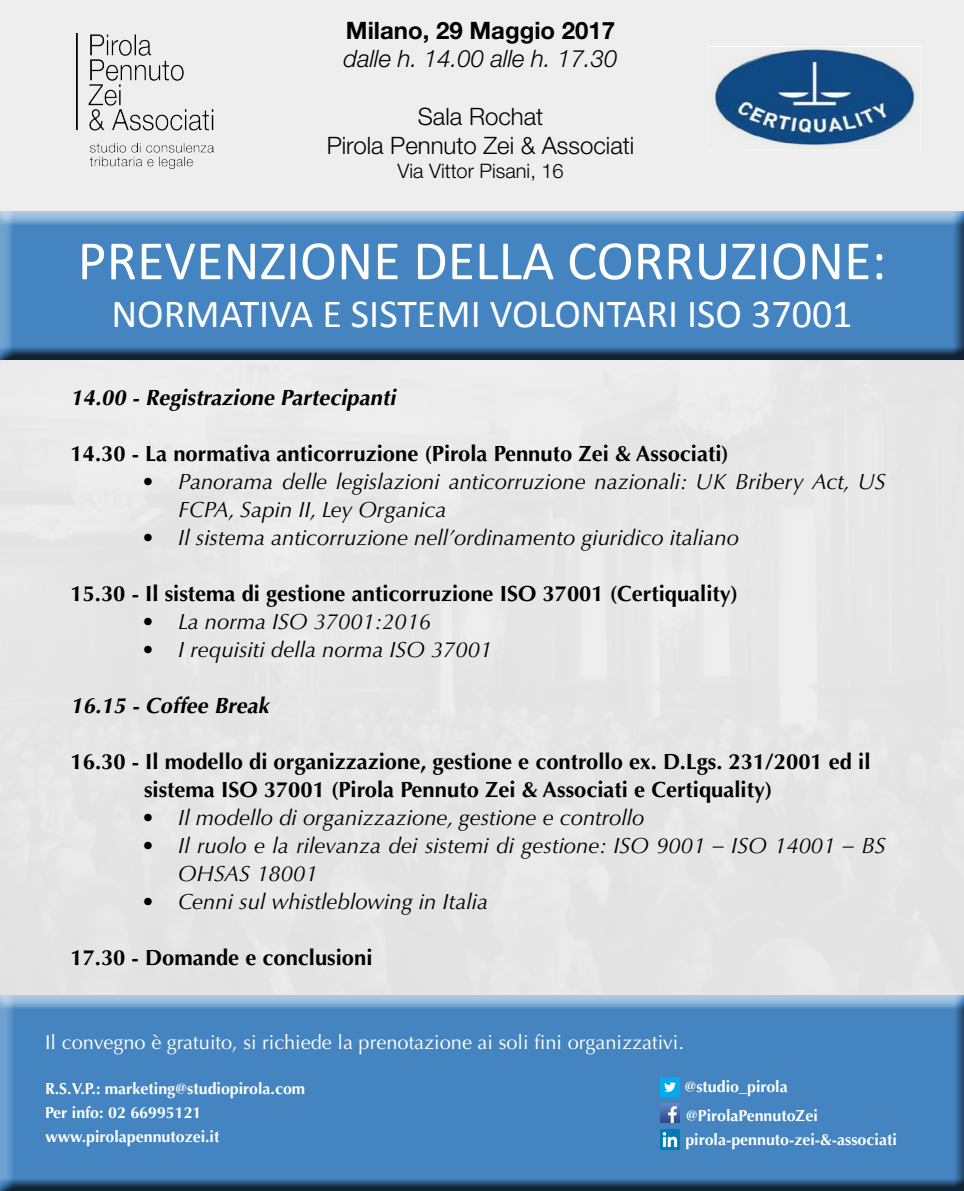
<style>
.page{position:relative;width:964px;height:1191px;background:#fff}
.page>*{position:absolute;margin:0;border:0;box-sizing:border-box;transform-origin:0 0}
.t1{font:56px "Calibri";color:#fff}
.t2{font:40px "Calibri";color:#fff}
.t3{font:300 24px/28.8px "Helvetica Neue LT Std";color:#000;text-align:center}
.t4{font:italic 300 24px "Helvetica Neue LT Std";color:#000}
.t5{font:700 24px "Helvetica Neue LT Std";color:#000}
.t6{font:italic 22px/28px "Optima LT Std";color:#000}
.t7{font:700 22px/28px "Optima LT Std";color:#000}
.t8{font:italic 700 22px "Optima LT Std";color:#000}
.t9{font:20px "Optima LT Std";color:#fff}
.t10{font:300 20px "Helvetica Neue LT Std";color:#000}
.t11{font:700 16px/24.2px "Optima LT Std";color:#fff}
</style>
<div class="page">
<div style="left:0;top:0;width:964px;height:224px;background:#eee"></div>
<div style="left:0;top:353px;width:964px;height:673px;background:#e6e6e6"></div>
<div style="left:0;top:203px;width:964px;height:160px;background:#000;opacity:.75"></div>
<div style="left:0;top:985px;width:964px;height:206px;background:#000;opacity:.75"></div>
<img style="left:77px;top:34px;width:136px;height:134px">
<img style="left:660px;top:1077px;width:19px;height:19px">
<img style="left:660px;top:1129px;width:19px;height:20px">
<img style="left:660px;top:1103px;width:19px;height:20px">
<svg style="left:712px;top:49px;width:203px;height:97px"></svg>
<p class="t5" style="left:346px;top:15px;width:271px">Milano, 29 Maggio 2017</p>
<p class="t4" style="left:343px;top:45px;width:275px">dalle h. 14.00 alle h. 17.30</p>
<p class="t3" style="left:327px;top:102px;width:309px">Sala Rochat<br>Pirola Pennuto Zei &amp; Associati</p>
<p class="t10" style="left:397px;top:158px;width:168px">Via Vittor Pisani, 16</p>
<h1 class="t1" style="left:78px;top:225px;width:810px">PREVENZIONE DELLA CORRUZIONE:</h1>
<h2 class="t2" style="left:111px;top:289px;width:742px">NORMATIVA E SISTEMI VOLONTARI ISO 37001</h2>
<p class="t8" style="left:71px;top:384px;width:331px">14.00 - Registrazione Partecipanti</p>
<p class="t7" style="left:71px;top:440px;width:660px">14.30 - La normativa anticorruzione (Pirola Pennuto Zei &amp; Associati)</p>
<p class="t6" style="left:178px;top:467px;width:709px;text-indent:-36px">• Panorama delle legislazioni anticorruzione nazionali: UK Bribery Act, US<br>FCPA, Sapin II, Ley Organica</p>
<p class="t6" style="left:142px;top:524px;width:598px">• Il sistema anticorruzione nell’ordinamento giuridico italiano</p>
<p class="t7" style="left:70px;top:580px;width:669px">15.30 - Il sistema di gestione anticorruzione ISO 37001 (Certiquality)</p>
<p class="t6" style="left:142px;top:608px;width:290px">• La norma ISO 37001:2016</p>
<p class="t6" style="left:142px;top:636px;width:351px">• I requisiti della norma ISO 37001</p>
<p class="t8" style="left:71px;top:692px;width:204px">16.15 - Coffee Break</p>
<p class="t7" style="left:144px;top:748px;width:728px;text-indent:-73px">16.30 - Il modello di organizzazione, gestione e controllo ex. D.Lgs. 231/2001 ed il sistema ISO 37001 (Pirola Pennuto Zei &amp; Associati e Certiquality)</p>
<p class="t6" style="left:142px;top:803px;width:503px">• Il modello di organizzazione, gestione e controllo</p>
<p class="t6" style="left:178px;top:832px;width:709px;text-indent:-36px">• Il ruolo e la rilevanza dei sistemi di gestione: ISO 9001 – ISO 14001 – BS<br>OHSAS 18001</p>
<p class="t6" style="left:142px;top:888px;width:347px">• Cenni sul whistleblowing in Italia</p>
<p class="t7" style="left:70px;top:944px;width:304px">17.30 - Domande e conclusioni</p>
<p class="t9" style="left:45px;top:1030px;width:640px">Il convegno è gratuito, si richiede la prenotazione ai soli fini organizzativi.</p>
<p class="t11" style="left:45px;top:1076px;width:262px">R.S.V.P.: marketing@studiopirola.com<br>Per info: 02 66995121</p>
<p class="t11" style="left:684px;top:1074px;width:105px">@studio_pirola</p>
<p class="t11" style="left:685px;top:1127px;width:213px">pirola-pennuto-zei-&amp;-associati</p>
<p class="t11" style="left:686px;top:1103px;width:133px">@PirolaPennutoZei</p>
<p class="t11" style="left:45px;top:1124px;width:176px">www.pirolapennutozei.it</p>
</div>
